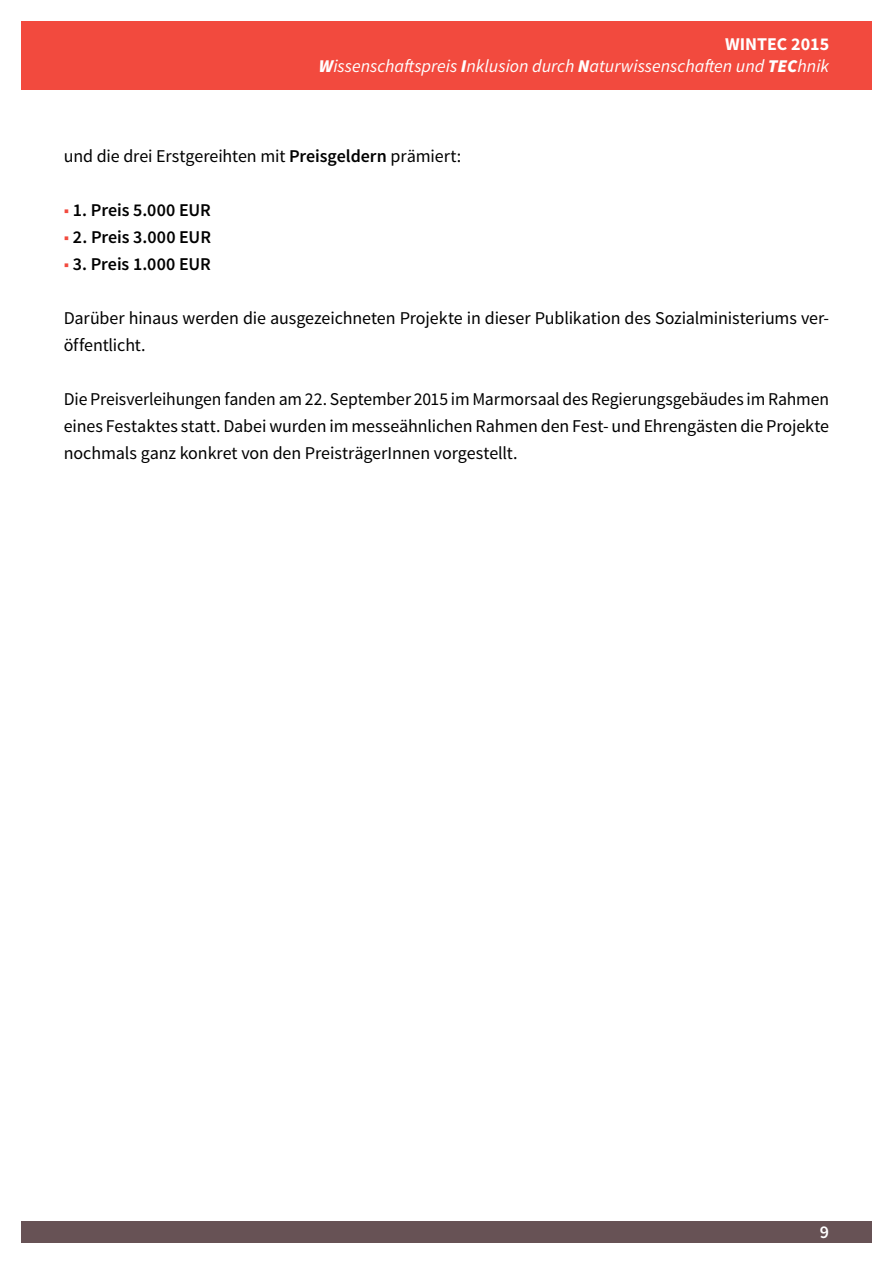
<style>
.page{position:relative;width:893px;height:1263px;background:#fff}
.page>*{position:absolute;margin:0;border:0;box-sizing:border-box;transform-origin:0 0}
.Fliesstext{font:18px/27px "Source Sans Pro";letter-spacing:-.01em;color:#000}
.t1{font:italic 18px/21.6px "Source Sans Pro";color:#fff;text-align:right}
.t2{font:600 18px "Source Sans Pro";letter-spacing:-.005em;color:#000}
.t3{font:600 18px "Source Sans Pro";color:#fff}
.s1{font-weight:700;font-style:normal}
.s2{font-weight:900}
.s3{font-weight:600}
.s4{font-weight:400;color:#f24a3e}
</style>
<div class="page">
<div style="left:21px;top:1221px;width:851px;height:21px;background:#675255"></div>
<div style="left:21px;top:21px;width:851px;height:47px;background:#f24a3e"></div>
<div style="left:21px;top:43px;width:851px;height:46px;background:#f24a3e"></div>
<p class="t1" style="left:319px;top:33px;width:512px"><span class="s1">WINTEC 2015<br></span><span class="s2">W</span>issenschaftspreis <span class="s2">I</span>nklusion durch <span class="s2">N</span>aturwissenschaften und <span class="s2">TEC</span>hnik</p>
<p class="Fliesstext" style="left:64px;top:143px;width:399px">und die drei Erstgereihten mit <span class="s3">Preisgeldern</span> prämiert:</p>
<p class="t2" style="left:64px;top:199px;width:149px"><span class="s4">■</span> 1. Preis 5.000 EUR</p>
<p class="t2" style="left:64px;top:226px;width:149px"><span class="s4">■</span> 2. Preis 3.000 EUR</p>
<p class="t2" style="left:64px;top:253px;width:149px"><span class="s4">■</span> 3. Preis 1.000 EUR</p>
<p class="Fliesstext" style="left:64px;top:305px;width:767px">Darüber hinaus werden die ausgezeichneten Projekte in dieser Publikation des Sozialministeriums ver&shy;öffentlicht.</p>
<p class="Fliesstext" style="left:64px;top:386px;width:767px;text-align:justify">Die Preisverleihungen fanden am 22. September 2015 im Marmorsaal des Regierungsgebäudes im Rahmen eines Festaktes statt. Dabei wurden im messeähnlichen Rahmen den Fest- und Ehrengästen die Projekte nochmals ganz konkret von den PreisträgerInnen vorgestellt.</p>
<p class="t3" style="left:820px;top:1221px;width:11px">9</p>
</div>
